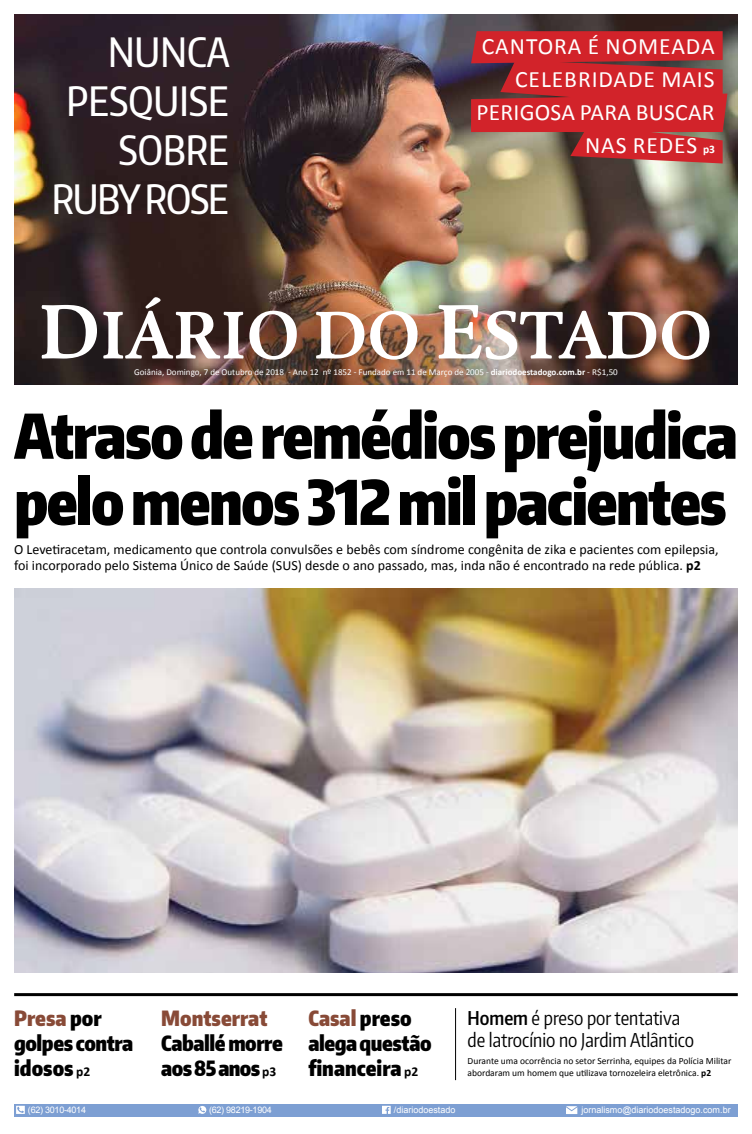
<style>
.page{position:relative;width:752px;height:1134px;background:#fff}
.page>*{position:absolute;margin:0;border:0;box-sizing:border-box;transform-origin:0 0}
.t1{font:700 67.6px "Cala";letter-spacing:-.005em;color:#fff}
.t2{font:900 61px/66.2px "Encode Sans Compressed";letter-spacing:-.03em;color:#000}
.t3{font:500 40.3px/49px "Encode Sans Compressed";color:#fff;text-align:right}
.t4{font:23.5px "Calibri";letter-spacing:.04em;color:#fff}
.t5{font:23.5px "Calibri";letter-spacing:.01em;color:#fff}
.t6{font:900 21px/25px "Encode Sans Compressed";letter-spacing:-.02em;color:#000}
.t7{font:900 21px "Encode Sans Compressed";color:#884a37}
.t8{font:19px/22px "Encode Sans Compressed";color:#000}
.t9{font:14px/16px "Calibri";color:#000}
.t10{font:9.5px/12px "Calibri";color:#000}
.t11{font:9px "Calibri";color:#fff}
.t12{font:9px "Arial";color:#fff}
.t13{font:9px "Arial";letter-spacing:-.03em;color:#fff}
.s1{font-weight:700;font-size:11.5px}
.s2{font-size:77.4px}
.s3{font-weight:700}
.s4{color:#884a37}
.s5{font-family:"Calibri";font-weight:700;font-size:13.5px}
.s6{font-weight:600}
</style>
<div class="page">
<img style="left:14px;top:588px;width:723px;height:384px">
<img style="left:14px;top:14px;width:723px;height:370px">
<div style="left:14px;top:1104px;width:723px;height:12px;background:#7d9fd3"></div>
<svg style="left:382px;top:1106px;width:8px;height:8px"></svg>
<svg style="left:566px;top:1106px;width:11px;height:8px"></svg>
<svg style="left:198px;top:1106px;width:8px;height:8px"></svg>
<svg style="left:16px;top:1106px;width:9px;height:8px"></svg>
<hr style="left:455px;top:1008px;width:1px;height:72px;background:#000">
<svg style="left:471px;top:31px;width:256px;height:132px"></svg>
<hr style="left:14px;top:993px;width:723px;height:3px;background:#000">
<h3 class="t3" style="left:52px;top:26px;width:179px">NUNCA<br>PESQUISE<br>SOBRE<br>RUBY ROSE</h3>
<h3 class="t4" style="left:481px;top:30px;width:71px">cantora</h3>
<h3 class="t4" style="left:587px;top:30px;width:99px">é nom eada</h3>
<h3 class="t4" style="left:515px;top:63px;width:199px">celebridade mais</h3>
<h3 class="t5" style="left:476px;top:96px;width:239px">perigosa para buscar</h3>
<h3 class="t4" style="left:584px;top:129px;width:131px">nas redes <span class="s1">p3</span></h3>
<h1 class="t1" style="left:40px;top:293px;width:673px"><span class="s2">D</span>IÁRIO D O <span class="s2">E</span>STAD O</h1>
<p class="t11" style="left:134px;top:366px;width:485px">Goiânia, Domingo, 7 de Outubro de 2018 - Ano 12 nº 1852 - Fundado em 11 de Março de 2005 - <span class="s3">diariodoestadogo.com.br</span> - R$1,50</p>
<h2 class="t2" style="left:14px;top:401px;width:724px">Atraso de remédios prejudica pelo menos 312 mil pacientes</h2>
<p class="t9" style="left:14px;top:541px;width:705px">O Levetiracetam, medicamento que controla convulsões e bebês com síndrome congênita de zika e pacientes com epilepsia, foi incorporado pelo Sistema Único de Saúde (SUS) desde o ano passado, mas, inda não é encontrado na rede pública. <span class="s3">p2</span></p>
<h3 class="t6" style="left:14px;top:1005px;width:120px"><span class="s4">Presa</span> por golpes contra idosos <span class="s5">p2</span></h3>
<h3 class="t6" style="left:308px;top:1005px;width:124px"><span class="s4">Casal</span> preso alega questão financeira <span class="s5">p2</span></h3>
<h3 class="t8" style="left:467px;top:1006px;width:228px"><span class="s6">Homem</span> é preso por tentativa de latrocínio no Jardim Atlântico</h3>
<h3 class="t7" style="left:161px;top:1004px;width:108px">Montserrat</h3>
<h3 class="t6" style="left:161px;top:1030px;width:123px">Caballé morre aos 85 anos <span class="s5">p3</span></h3>
<p class="t10" style="left:467px;top:1055px;width:265px">Durante uma ocorrência no setor Serrinha, equipes da Polícia Militar abordaram um homem que utilizava tornozeleira eletrônica. <span class="s3">p2</span></p>
<p class="t13" style="left:28px;top:1104px;width:60px">(62) 3010-4014</p>
<p class="t13" style="left:209px;top:1104px;width:64px">(62) 98219-1904</p>
<p class="t12" style="left:393px;top:1104px;width:63px">/diariodoestado</p>
<p class="t12" style="left:581px;top:1104px;width:151px">jornalismo@diariodoestadogo.com.br</p>
</div>
